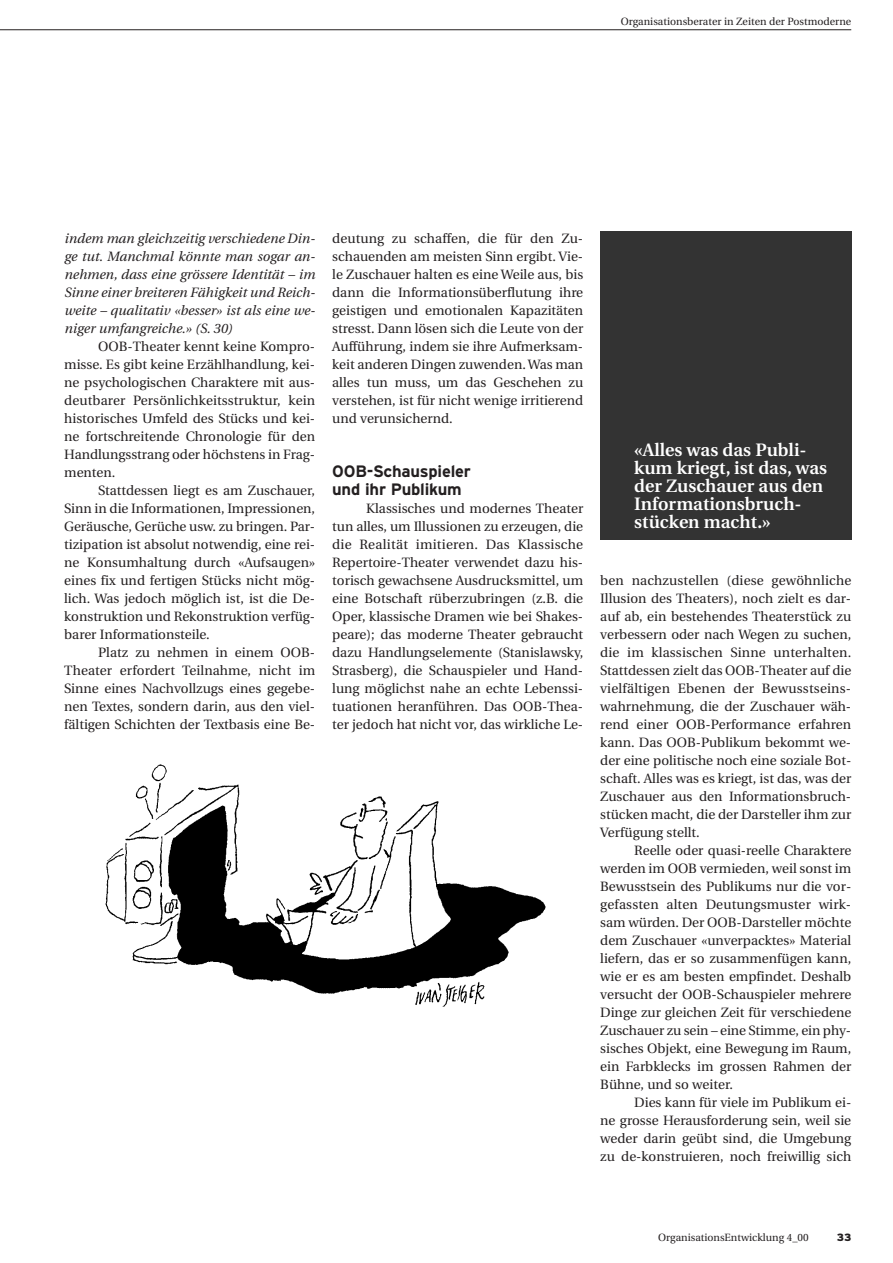
<style>
.page{position:relative;width:893px;height:1263px;background:#fff}
.page>*{position:absolute;margin:0;border:0;box-sizing:border-box;transform-origin:0 0}
.t1{font:600 18px/18px "Utopia";color:#fff}
.t2{font:700 16.5px/18px "Interstate";letter-spacing:-.015em;color:#231f20}
.t3{font:13.5px/18px "Utopia";color:#231f20;text-align:justify}
.t4{font:italic 13.5px/18px "Utopia";color:#231f20;text-align:justify}
.t5{font:10.5px "Utopia";color:#231f20}
.t6{font:900 10.5px "Interstate";color:#231f20}
</style>
<div class="page">
<hr style="left:0;top:30px;width:851px;height:1px;background:#231f20">
<div style="left:600px;top:232px;width:251px;height:308px;background:#333"></div>
<img style="left:105px;top:764px;width:441px;height:243px">
<p class="t5" style="left:620px;top:17px;width:232px">Organisationsberater in Zeiten der Postmoderne</p>
<p class="t4" style="left:64px;top:231px;width:252px">indem man gleichzeitig verschiedene Din&shy;ge tut. Manchmal könnte man sogar an&shy;nehmen, dass eine grössere Identität – im Sinne einer breiteren Fähigkeit und Reich&shy;weite – qualitativ «besser» ist als eine we&shy;niger umfangreiche.» (S. 30)</p>
<p class="t3" style="left:64px;top:339px;width:252px;text-indent:34px">OOB-Theater kennt keine Kompro&shy;misse. Es gibt keine Erzählhandlung, kei&shy;ne psychologischen Charaktere mit aus&shy;deutbarer Persönlichkeitsstruktur, kein historisches Umfeld des Stücks und kei&shy;ne fortschreitende Chronologie für den Handlungsstrang oder höchstens in Frag&shy;menten.</p>
<p class="t3" style="left:64px;top:483px;width:252px;text-indent:34px">Stattdessen liegt es am Zuschauer, Sinn in die Informationen, Impressionen, Geräusche, Gerüche usw. zu bringen. Par&shy;tizipation ist absolut notwendig, eine rei&shy;ne Konsumhaltung durch «Aufsaugen» eines fix und fertigen Stücks nicht mög&shy;lich. Was jedoch möglich ist, ist die De&shy;konstruktion und Rekonstruktion verfüg&shy;barer Informationsteile.</p>
<p class="t3" style="left:64px;top:645px;width:252px;text-indent:34px">Platz zu nehmen in einem OOB-Theater erfordert Teilnahme, nicht im Sinne eines Nachvollzugs eines gegebe&shy;nen Textes, sondern darin, aus den viel&shy;fältigen Schichten der Textbasis eine Be-</p>
<p class="t3" style="left:332px;top:231px;width:252px">deutung zu schaffen, die für den Zu&shy;schauenden am meisten Sinn ergibt. Vie&shy;le Zuschauer halten es eine Weile aus, bis dann die Informationsüberflutung ihre geistigen und emotionalen Kapazitäten stresst. Dann lösen sich die Leute von der Aufführung, indem sie ihre Aufmerksam&shy;keit anderen Dingen zuwenden. Was man alles tun muss, um das Geschehen zu verstehen, ist für nicht wenige irritierend und verunsichernd.</p>
<p class="t2" style="left:332px;top:464px;width:140px">OOB-Schauspieler und ihr Publikum</p>
<p class="t3" style="left:332px;top:501px;width:252px;text-indent:34px">Klassisches und modernes Theater tun alles, um Illussionen zu erzeugen, die die Realität imitieren. Das Klassische Repertoire-Theater verwendet dazu his&shy;torisch gewachsene Ausdrucksmittel, um eine Botschaft rüberzubringen (z.B. die Oper, klassische Dramen wie bei Shakes&shy;peare); das moderne Theater gebraucht dazu Handlungselemente (Stanislawsky, Strasberg), die Schauspieler und Hand&shy;lung möglichst nahe an echte Lebenssi&shy;tuationen heranführen. Das OOB-Thea&shy;ter jedoch hat nicht vor, das wirkliche Le-</p>
<h1 class="t1" style="left:634px;top:443px;width:194px">«Alles was das Publi&shy;kum kriegt, ist das, was der Zuschauer aus den<br>Informationsbruch&shy;stücken macht.»</h1>
<p class="t3" style="left:600px;top:573px;width:252px">ben nachzustellen (diese gewöhnliche Illusion des Theaters), noch zielt es dar&shy;auf ab, ein bestehendes Theaterstück zu verbessern oder nach Wegen zu suchen, die im klassischen Sinne unterhalten.<br>Stattdessen zielt das OOB-Theater auf die vielfältigen Ebenen der Bewusstseins&shy;wahrnehmung, die der Zuschauer wäh&shy;rend einer OOB-Performance erfahren kann. Das OOB-Publikum bekommt we&shy;der eine politische noch eine soziale Bot&shy;schaft. Alles was es kriegt, ist das, was der Zuschauer aus den Informationsbruch&shy;stücken macht, die der Darsteller ihm zur Verfügung stellt.</p>
<p class="t3" style="left:600px;top:843px;width:252px;text-indent:34px">Reelle oder quasi-reelle Charaktere werden im OOB vermieden, weil sonst im Bewusstsein des Publikums nur die vor&shy;gefassten alten Deutungsmuster wirk&shy;sam würden. Der OOB-Darsteller möchte dem Zuschauer «unverpacktes» Material liefern, das er so zusammenfügen kann, wie er es am besten empfindet. Deshalb versucht der OOB-Schauspieler mehrere Dinge zur gleichen Zeit für verschiedene Zuschauer zu sein – eine Stimme, ein phy&shy;sisches Objekt, eine Bewegung im Raum, ein Farbklecks im grossen Rahmen der Bühne, und so weiter.</p>
<p class="t3" style="left:600px;top:1095px;width:252px;text-indent:34px">Dies kann für viele im Publikum ei&shy;ne grosse Herausforderung sein, weil sie weder darin geübt sind, die Umgebung zu de-konstruieren, noch freiwillig sich</p>
<p class="t5" style="left:658px;top:1234px;width:152px">OrganisationsEntwicklung 4_00</p>
<p class="t6" style="left:836px;top:1234px;width:16px">33</p>
</div>
